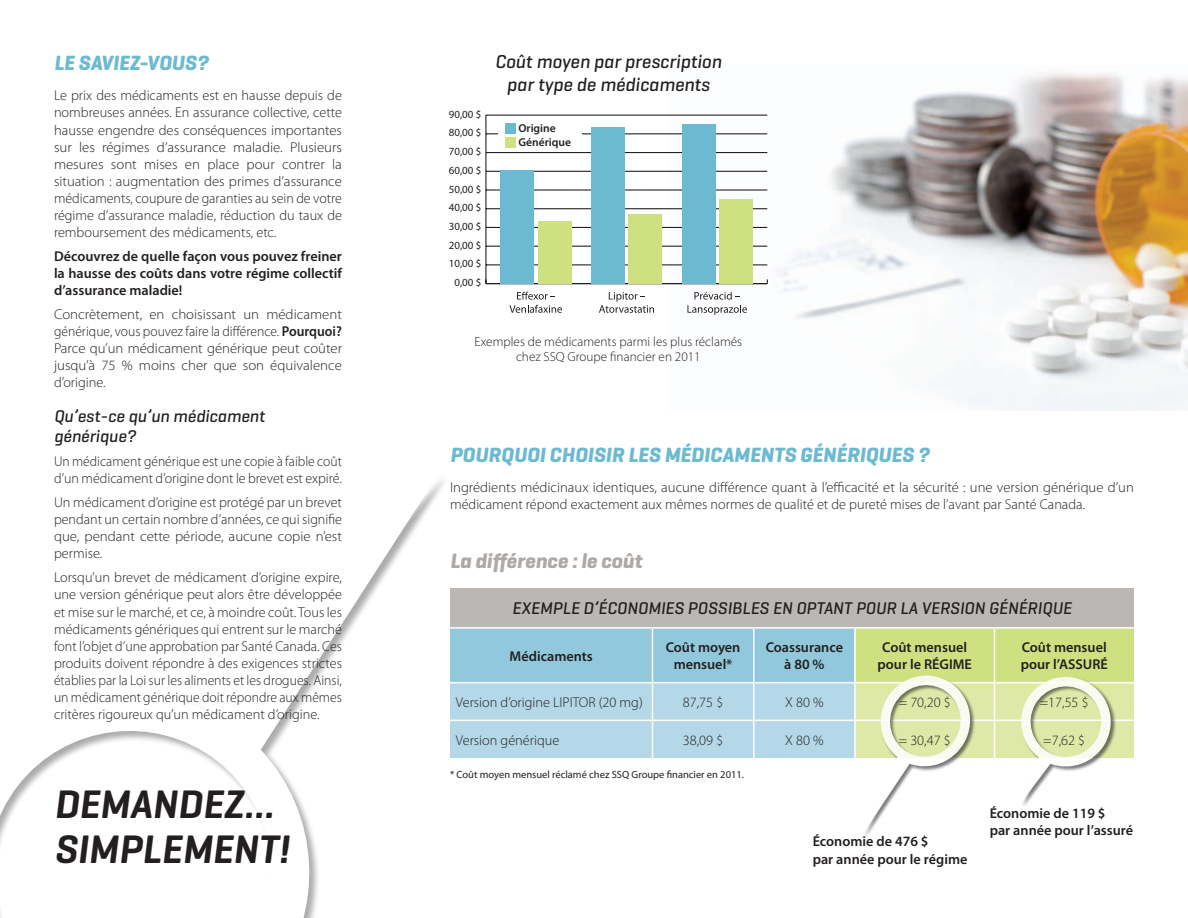
<style>
.page{position:relative;width:1188px;height:918px;background:#fff}
.page>*{position:absolute;margin:0;border:0;box-sizing:border-box;transform-origin:0 0}
.t1{font:italic 600 40.5px/45.8px "Geogrotesque";color:#231f20}
.t2{font:italic 700 21px "Geogrotesque";color:#6cbad2}
.t3{font:italic 700 21px "Geogrotesque";color:#ada9a6}
.t4{font:italic 500 18.9px/22.8px "Geogrotesque";color:#231f20;text-align:center}
.t5{font:italic 500 17.25px/20.7px "Geogrotesque";color:#231f20}
.t6{font:300 14.25px/17.1px "Myriad Pro";color:#231f20;text-align:justify}
.t7{font:600 14.25px/17.1px "Myriad Pro";color:#231f20;text-align:center}
.t8{font:300 14.25px/17.1px "Myriad Pro";color:#231f20;text-align:justify;scale:1.04 1}
.t9{font:300 14.25px/17.1px "Myriad Pro";color:#231f20;scale:.96 1}
.t10{font:300 13.2px/15.9px "Myriad Pro";color:#231f20;text-align:center}
.t11{font:600 11.55px/13.8px "Myriad Pro";color:#231f20}
.t12{font:10.95px "Myriad Pro";color:#231f20}
.t13{font:10.5px "Myriad Pro";color:#231f20}
.s1{font-weight:600}
</style>
<div class="page">
<img style="left:668px;top:73px;width:520px;height:338px">
<svg style="left:0;top:481px;width:440px;height:437px"></svg>
<div style="left:450px;top:588px;width:684px;height:40px;background:#bab7b5"></div>
<hr style="left:450px;top:627px;width:202px;height:2px;background:#fff">
<hr style="left:652px;top:627px;width:102px;height:2px;background:#fff">
<hr style="left:754px;top:627px;width:101px;height:2px;background:#fff">
<hr style="left:855px;top:627px;width:139px;height:2px;background:#fff">
<hr style="left:994px;top:627px;width:140px;height:2px;background:#fff">
<svg style="left:450px;top:628px;width:684px;height:206px"></svg>
<hr style="left:485px;top:115px;width:1px;height:169px;background:#231f20">
<hr style="left:486px;top:283px;width:281px;height:1px;background:#231f20">
<hr style="left:486px;top:264px;width:281px;height:1px;background:#231f20">
<hr style="left:486px;top:246px;width:281px;height:1px;background:#231f20">
<hr style="left:486px;top:227px;width:281px;height:1px;background:#231f20">
<hr style="left:486px;top:208px;width:281px;height:1px;background:#231f20">
<hr style="left:486px;top:189px;width:281px;height:2px;background:#231f20">
<hr style="left:486px;top:171px;width:281px;height:1px;background:#231f20">
<hr style="left:486px;top:152px;width:281px;height:1px;background:#231f20">
<hr style="left:486px;top:133px;width:281px;height:1px;background:#231f20">
<hr style="left:486px;top:115px;width:281px;height:1px;background:#231f20">
<div style="left:719px;top:199px;width:34px;height:85px;background:#cfe080"></div>
<div style="left:682px;top:124px;width:33px;height:160px;background:#6cbad2"></div>
<div style="left:628px;top:214px;width:34px;height:70px;background:#cfe080"></div>
<div style="left:591px;top:127px;width:34px;height:157px;background:#6cbad2"></div>
<div style="left:538px;top:221px;width:34px;height:63px;background:#cfe080"></div>
<div style="left:500px;top:170px;width:34px;height:114px;background:#6cbad2"></div>
<svg style="left:509px;top:292px;width:53px;height:21px"></svg>
<svg style="left:599px;top:292px;width:55px;height:21px"></svg>
<svg style="left:687px;top:292px;width:60px;height:23px"></svg>
<div style="left:498px;top:118px;width:84px;height:32px;background:#fff"></div>
<div style="left:505px;top:123px;width:11px;height:11px;background:#6cbad2"></div>
<div style="left:505px;top:137px;width:11px;height:11px;background:#cfe080"></div>
<h2 class="t2" style="left:54px;top:50px;width:156px">LE SAVIEZ-VOUS?</h2>
<p class="t6" style="left:54px;top:87px;width:290px">Le prix des médicaments est en hausse depuis de nombreuses années. En assurance collective, cette hausse engendre des conséquences importantes sur les régimes d’assurance maladie. Plusieurs mesures sont mises en place pour contrer la situation : augmentation des primes d’assurance médicaments, coupure de garanties au sein de votre régime d’assurance maladie, réduction du taux de remboursement des médicaments, etc.</p>
<p class="t7" style="left:54px;top:247px;width:289px;text-align:justify">Découvrez de quelle façon vous pouvez freiner la hausse des coûts dans votre régime collectif d’assurance maladie!</p>
<p class="t8" style="left:54px;top:306px;width:278px">Concrètement, en choisissant un médicament générique, vous pouvez faire la différence. <span class="s1">Pourquoi?<br></span>Parce qu’un médicament générique peut coûter jusqu’à 75 % moins cher que son équivalence d’origine.</p>
<p class="t5" style="left:54px;top:405px;width:213px">Qu’est-ce qu’un médicament générique?</p>
<p class="t9" style="left:54px;top:453px;width:301px">Un médicament générique est une copie à faible coût d’un médicament d’origine dont le brevet est expiré.</p>
<p class="t6" style="left:54px;top:494px;width:290px">Un médicament d’origine est protégé par un brevet pendant un certain nombre d’années, ce qui signifie que, pendant cette période, aucune copie n’est permise.</p>
<p class="t6" style="left:54px;top:569px;width:290px">Lorsqu’un brevet de médicament d’origine expire, une version générique peut alors être développée et mise sur le marché, et ce, à moindre coût. Tous les médicaments génériques qui entrent sur le marché font l’objet d’une approbation par Santé Canada. Ces produits doivent répondre à des exigences strictes établies par la Loi sur les aliments et les drogues. Ainsi, un médicament générique doit répondre aux mêmes critères rigoureux qu’un médicament d’origine.</p>
<h1 class="t1" style="left:54px;top:781px;width:237px">DEMANDEZ…<br>SIMPLEMENT!</h1>
<p class="t12" style="left:449px;top:107px;width:34px">90,00 $</p>
<p class="t12" style="left:449px;top:126px;width:34px">80,00 $</p>
<p class="t12" style="left:449px;top:145px;width:34px">70,00 $</p>
<p class="t12" style="left:449px;top:163px;width:34px">60,00 $</p>
<p class="t12" style="left:449px;top:182px;width:34px">50,00 $</p>
<p class="t12" style="left:449px;top:201px;width:34px">40,00 $</p>
<p class="t12" style="left:449px;top:220px;width:34px">30,00 $</p>
<p class="t12" style="left:449px;top:238px;width:34px">20,00 $</p>
<p class="t12" style="left:449px;top:257px;width:34px">10,00 $</p>
<p class="t12" style="left:454px;top:276px;width:29px">0,00 $</p>
<h3 class="t4" style="left:495px;top:50px;width:228px">Coût moyen par prescription par type de médicaments</h3>
<p class="t11" style="left:518px;top:121px;width:54px">Origine<br>Générique</p>
<p class="t10" style="left:475px;top:333px;width:269px">Exemples de médicaments parmi les plus réclamés chez SSQ Groupe financier en 2011</p>
<h2 class="t2" style="left:450px;top:442px;width:481px">POURQUOI CHOISIR LES MÉDICAMENTS GÉNÉRIQUES ?</h2>
<p class="t6" style="left:450px;top:479px;width:685px">Ingrédients médicinaux identiques, aucune différence quant à l’efficacité et la sécurité : une version générique d’un médicament répond exactement aux mêmes normes de qualité et de pureté mises de l’avant par Santé Canada.</p>
<h2 class="t3" style="left:450px;top:548px;width:193px">La différence : le coût</h2>
<p class="t5" style="left:512px;top:598px;width:561px">EXEMPLE D’ÉCONOMIES POSSIBLES EN OPTANT POUR LA VERSION GÉNÉRIQUE</p>
<p class="t7" style="left:510px;top:647px;width:85px">Médicaments</p>
<p class="t7" style="left:666px;top:638px;width:76px">Coût moyen mensuel*</p>
<p class="t7" style="left:766px;top:638px;width:79px">Coassurance à 80 %</p>
<p class="t7" style="left:878px;top:638px;width:96px">Coût mensuel pour le RÉGIME</p>
<p class="t7" style="left:1021px;top:638px;width:89px;text-align:left">Coût mensuel pour l’ASSURÉ</p>
<p class="t6" style="left:456px;top:693px;width:188px">Version d’origine LIPITOR (20 mg)</p>
<p class="t6" style="left:683px;top:693px;width:42px">87,75 $</p>
<p class="t6" style="left:785px;top:693px;width:40px">X 80 %</p>
<p class="t6" style="left:899px;top:693px;width:53px">= 70,20 $</p>
<p class="t6" style="left:1040px;top:693px;width:50px">=17,55 $</p>
<p class="t6" style="left:456px;top:731px;width:105px">Version générique</p>
<p class="t6" style="left:683px;top:731px;width:42px">38,09 $</p>
<p class="t6" style="left:785px;top:731px;width:40px">X 80 %</p>
<p class="t6" style="left:899px;top:731px;width:53px">= 30,47 $</p>
<p class="t6" style="left:1043px;top:731px;width:43px">=7,62 $</p>
<p class="t13" style="left:450px;top:768px;width:296px">* Coût moyen mensuel réclamé chez SSQ Groupe financier en 2011.</p>
<p class="t7" style="left:990px;top:804px;width:145px;text-align:left">Économie de 119 $<br>par année pour l’assuré</p>
<p class="t7" style="left:813px;top:833px;width:156px;text-align:left">Économie de 476 $<br>par année pour le régime</p>
</div>
